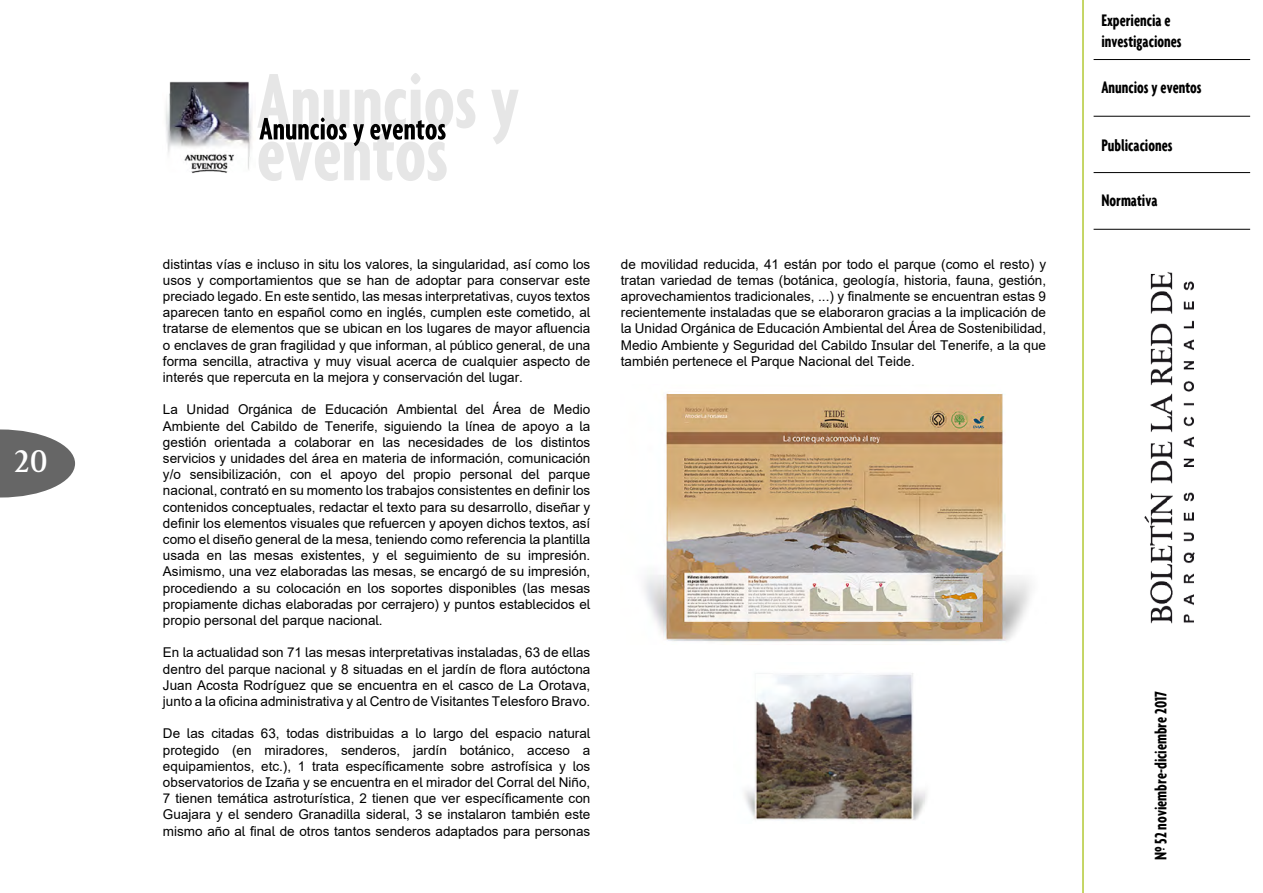
<style>
.page{position:relative;width:1263px;height:893px;background:#fff}
.page>*{position:absolute;margin:0;border:0;box-sizing:border-box;transform-origin:0 0}
.t1{font:30px "Palermo";color:#fff}
.t2{font:700 extra-condensed 18px/21.6px "Agenda";color:#000}
.t3{font:13.5px/16.2px "Arial";color:#000;text-align:justify}
</style>
<div class="page">
<svg style="left:0;top:429px;width:75px;height:68px"></svg>
<img style="left:1126px;top:115px;width:83px;height:509px">
<hr style="left:1082px;top:0;width:2px;height:893px;background:#b3c935">
<hr style="left:1093px;top:59px;width:157px;height:1px;background:#000">
<hr style="left:1093px;top:172px;width:157px;height:1px;background:#000">
<hr style="left:1093px;top:116px;width:157px;height:1px;background:#000">
<hr style="left:1093px;top:229px;width:157px;height:1px;background:#000">
<svg style="left:257px;top:73px;width:262px;height:108px"></svg>
<img style="left:165px;top:81px;width:88px;height:92px">
<img style="left:644px;top:393px;width:387px;height:249px">
<img style="left:744px;top:673px;width:183px;height:147px">
<h1 class="t1" style="left:13px;top:444px;width:36px">20</h1>
<p class="t3" style="left:163px;top:256px;width:429px">distintas vías e incluso in situ los valores, la singularidad, así como los usos y comportamientos que se han de adoptar para conservar este preciado legado. En este sentido, las mesas interpretativas, cuyos textos aparecen tanto en español como en inglés, cumplen este cometido, al tratarse de elementos que se ubican en los lugares de mayor afluencia o enclaves de gran fragilidad y que informan, al público general, de una forma sencilla, atractiva y muy visual acerca de cualquier aspecto de interés que repercuta en la mejora y conservación del lugar.</p>
<p class="t3" style="left:163px;top:401px;width:429px">La Unidad Orgánica de Educación Ambiental del Área de Medio Ambiente del Cabildo de Tenerife, siguiendo la línea de apoyo a la gestión orientada a colaborar en las necesidades de los distintos servicios y unidades del área en materia de información, comunicación y/o sensibilización, con el apoyo del propio personal del parque nacional, contrató en su momento los trabajos consistentes en definir los contenidos conceptuales, redactar el texto para su desarrollo, diseñar y definir los elementos visuales que refuercen y apoyen dichos textos, así como el diseño general de la mesa, teniendo como referencia la plantilla usada en las mesas existentes, y el seguimiento de su impresión.<br>Asimismo, una vez elaboradas las mesas, se encargó de su impresión, procediendo a su colocación en los soportes disponibles (las mesas propiamente dichas elaboradas por cerrajero) y puntos establecidos el propio personal del parque nacional.</p>
<p class="t3" style="left:163px;top:644px;width:429px">En la actualidad son 71 las mesas interpretativas instaladas, 63 de ellas dentro del parque nacional y 8 situadas en el jardín de flora autóctona Juan Acosta Rodríguez que se encuentra en el casco de La Orotava, junto a la oficina administrativa y al Centro de Visitantes Telesforo Bravo.</p>
<p class="t3" style="left:163px;top:725px;width:429px">De las citadas 63, todas distribuidas a lo largo del espacio natural protegido (en miradores, senderos, jardín botánico, acceso a equipamientos, etc.), 1 trata específicamente sobre astrofísica y los observatorios de Izaña y se encuentra en el mirador del Corral del Niño, 7 tienen temática astroturística, 2 tienen que ver específicamente con Guajara y el sendero Granadilla sideral, 3 se instalaron también este mismo año al final de otros tantos senderos adaptados para personas</p>
<p class="t3" style="left:621px;top:256px;width:427px">de movilidad reducida, 41 están por todo el parque (como el resto) y tratan variedad de temas (botánica, geología, historia, fauna, gestión, aprovechamientos tradicionales, ...) y finalmente se encuentran estas 9 recientemente instaladas que se elaboraron gracias a la implicación de la Unidad Orgánica de Educación Ambiental del Área de Sostenibilidad, Medio Ambiente y Seguridad del Cabildo Insular del Tenerife, a la que también pertenece el Parque Nacional del Teide.</p>
<h2 class="t2" style="left:1101px;top:9px;width:82px">Experiencia e investigaciones</h2>
<h2 class="t2" style="left:1101px;top:76px;width:102px">Anuncios y eventos</h2>
<h2 class="t2" style="left:1101px;top:134px;width:73px">Publicaciones</h2>
<h2 class="t2" style="left:1101px;top:189px;width:58px">Normativa</h2>
<h2 class="t2" style="left:1149px;top:860px;width:171px;rotate:-90deg">Nº 52 noviembre-diciembre 2017</h2>
</div>
